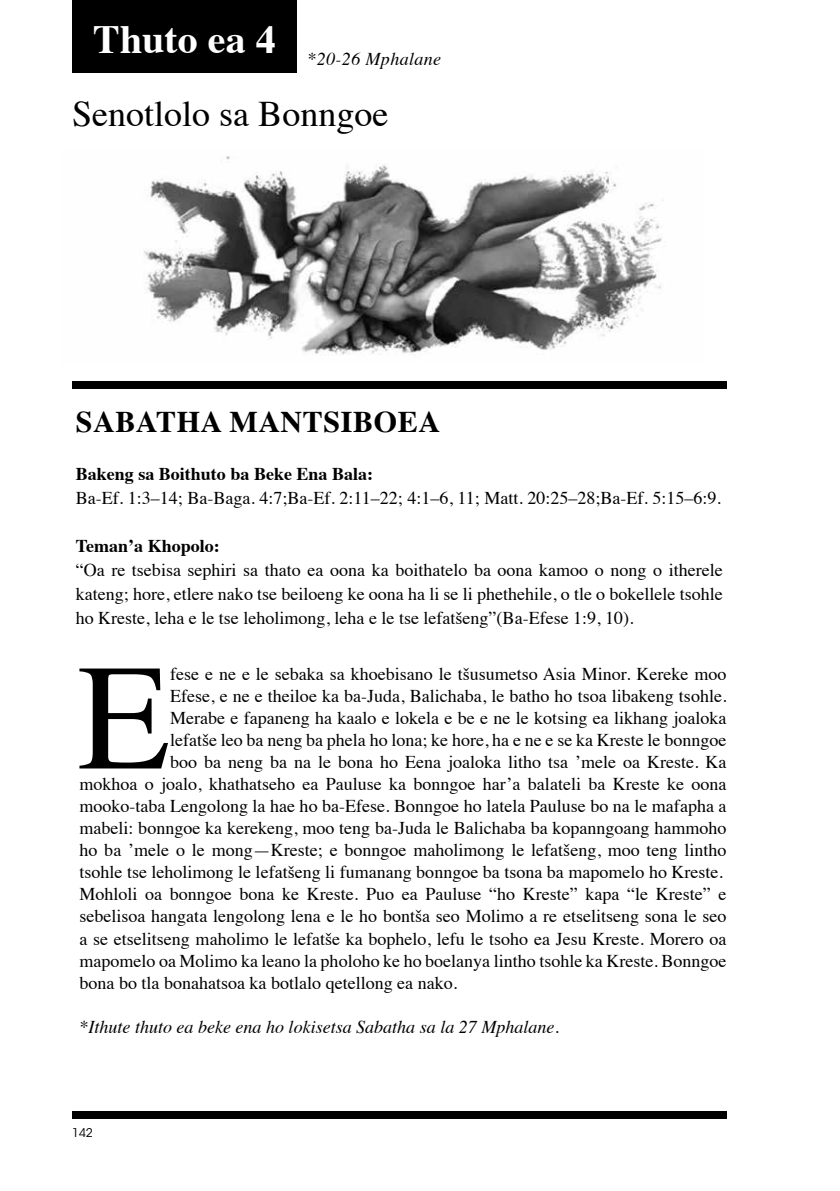
<style>
.page{position:relative;width:840px;height:1191px;background:#fff}
.page>*{position:absolute;margin:0;border:0;box-sizing:border-box;transform-origin:0 0}
.t1{font:151px "Times";color:#000}
.t2{font:700 40px "Times";color:#fff}
.t3{font:36px "Times";color:#000}
.t4{font:700 30px "Times";letter-spacing:.02em;color:#000}
.t5{font:18px/24px "Times";color:#000;text-align:justify}
.t6{font:italic 18px "Times";color:#000}
.t7{font:700 18px "Times";color:#000}
.t8{font:italic 18px "Times";letter-spacing:.02em;color:#000}
.t9{font:12px "ITC Avant Garde Std";color:#000}
</style>
<div class="page">
<div style="left:72px;top:1111px;width:654px;height:8px;background:#000"></div>
<div style="left:72px;top:0;width:225px;height:72px;background:#000"></div>
<div style="left:72px;top:382px;width:654px;height:7px;background:#000"></div>
<img style="left:144px;top:156px;width:518px;height:199px">
<h2 class="t2" style="left:93px;top:1px;width:184px">Thuto ea 4</h2>
<p class="t8" style="left:307px;top:43px;width:135px">*20-26 Mphalane</p>
<h3 class="t3" style="left:72px;top:80px;width:318px">Senotlolo sa Bonngoe</h3>
<h3 class="t4" style="left:76px;top:393px;width:365px">SABATHA MANTSIBOEA</h3>
<p class="t7" style="left:76px;top:456px;width:299px">Bakeng sa Boithuto ba Beke Ena Bala:</p>
<p class="t5" style="left:76px;top:484px;width:646px">Ba-Ef. 1:3–14; Ba-Baga. 4:7;Ba-Ef. 2:11–22; 4:1–6, 11; Matt. 20:25–28;Ba-Ef. 5:15–6:9.</p>
<p class="t7" style="left:76px;top:528px;width:145px">Teman’a Khopolo:</p>
<p class="t5" style="left:76px;top:556px;width:648px">“Oa re tsebisa sephiri sa thato ea oona ka boithatelo ba oona kamoo o nong o itherele kateng; hore, etlere nako tse beiloeng ke oona ha li se li phethehile, o tle o bokellele tsohle ho Kreste, leha e le tse leholimong, leha e le tse lefatšeng”(Ba-Efese 1:9, 10).</p>
<h1 class="t1" style="left:78px;top:576px;width:94px">E</h1>
<p class="t5" style="left:170px;top:661px;width:557px">fese e ne e le sebaka sa khoebisano le tšusumetso Asia Minor. Kereke moo</p>
<p class="t5" style="left:170px;top:683px;width:557px">Efese, e ne e theiloe ka ba-Juda, Balichaba, le batho ho tsoa libakeng tsohle.</p>
<p class="t5" style="left:170px;top:705px;width:557px">Merabe e fapaneng ha kaalo e lokela e be e ne le kotsing ea likhang joaloka</p>
<p class="t5" style="left:170px;top:727px;width:557px">lefatše leo ba neng ba phela ho lona; ke hore, ha e ne e se ka Kreste le bonngoe</p>
<p class="t5" style="left:170px;top:749px;width:557px">boo ba neng ba na le bona ho Eena joaloka litho tsa ’mele oa Kreste. Ka</p>
<p class="t5" style="left:79px;top:771px;width:648px">mokhoa o joalo, khathatseho ea Pauluse ka bonngoe har’a balateli ba Kreste ke oona</p>
<p class="t5" style="left:79px;top:793px;width:648px">mooko-taba Lengolong la hae ho ba-Efese. Bonngoe ho latela Pauluse bo na le mafapha a</p>
<p class="t5" style="left:79px;top:815px;width:648px">mabeli: bonngoe ka kerekeng, moo teng ba-Juda le Balichaba ba kopanngoang hammoho</p>
<p class="t5" style="left:79px;top:837px;width:648px">ho ba ’mele o le mong—Kreste; e bonngoe maholimong le lefatšeng, moo teng lintho</p>
<p class="t5" style="left:79px;top:859px;width:644px">tsohle tse leholimong le lefatšeng li fumanang bonngoe ba tsona ba mapomelo ho Kreste.</p>
<p class="t5" style="left:79px;top:881px;width:648px">Mohloli oa bonngoe bona ke Kreste. Puo ea Pauluse “ho Kreste” kapa “le Kreste” e</p>
<p class="t5" style="left:79px;top:903px;width:648px">sebelisoa hangata lengolong lena e le ho bontša seo Molimo a re etselitseng sona le seo</p>
<p class="t5" style="left:79px;top:925px;width:648px">a se etselitseng maholimo le lefatše ka bophelo, lefu le tsoho ea Jesu Kreste. Morero oa</p>
<p class="t5" style="left:79px;top:947px;width:648px">mapomelo oa Molimo ka leano la pholoho ke ho boelanya lintho tsohle ka Kreste. Bonngoe</p>
<p class="t5" style="left:79px;top:969px;width:379px">bona bo tla bonahatsoa ka botlalo qetellong ea nako.</p>
<p class="t6" style="left:79px;top:1010px;width:480px">*Ithute thuto ea beke ena ho lokisetsa Sabatha sa la 27 Mphalane.</p>
<p class="t9" style="left:72px;top:1125px;width:22px">142</p>
</div>
